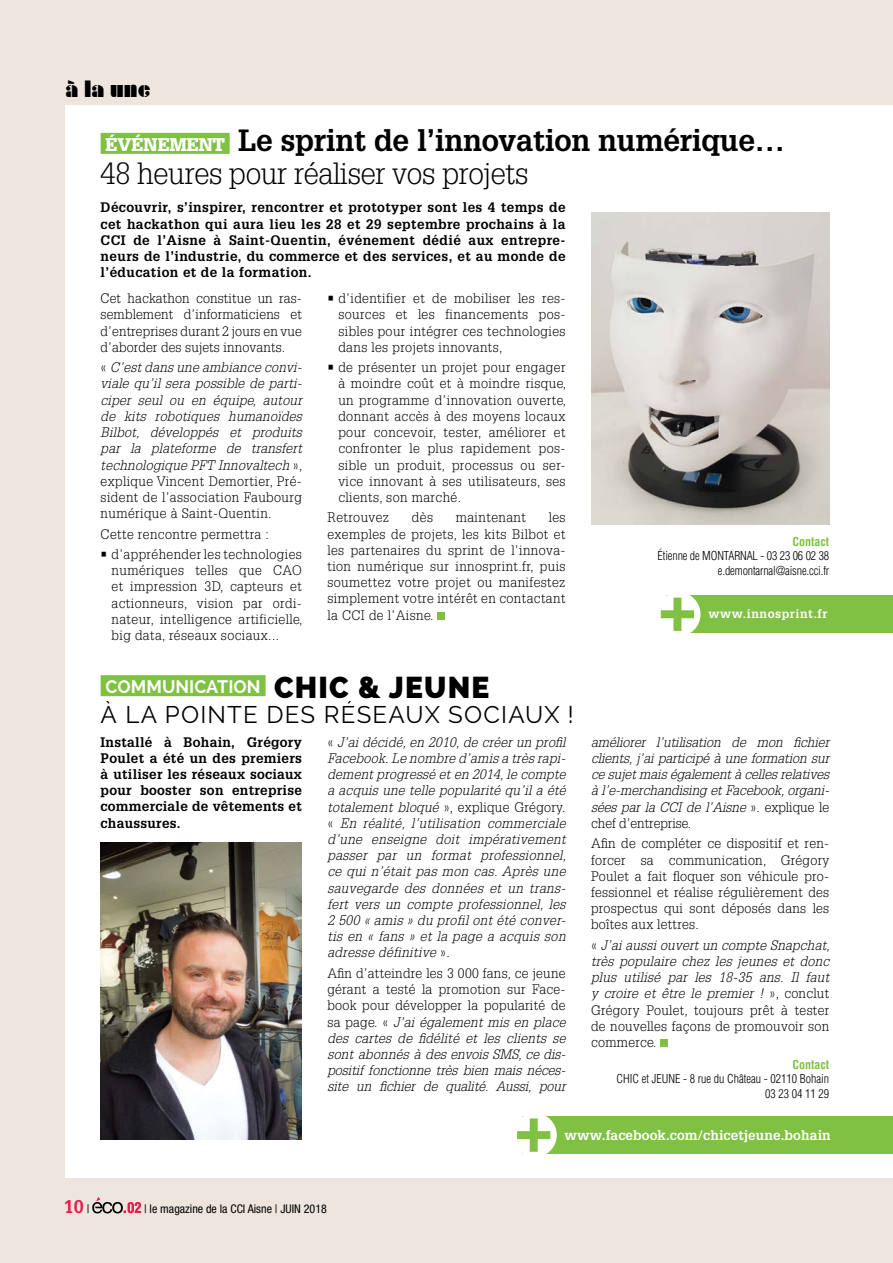
<style>
.page{position:relative;width:893px;height:1263px;background:#ede5de}
.page>*{position:absolute;margin:0;border:0;box-sizing:border-box;transform-origin:0 0}
.t1{font:700 30px "Glypha";letter-spacing:-.01em;color:#000}
.t2{font:300 30px "Glypha";letter-spacing:-.01em;color:#000}
.t3{font:24px "Raleway";letter-spacing:.05em;color:#000}
.t4{font:24px "Densmore";color:#000}
.t5{font:700 18px "Raleway";color:#fff}
.t6{font:700 18px "Glypha";color:#ed174f}
.t7{font:italic 300 13.5px/16.2px "Glypha";letter-spacing:.02em;color:#000;text-align:justify}
.t8{font:300 13.5px/16.2px "Glypha";letter-spacing:.03em;color:#000;text-align:justify}
.t9{font:700 13.5px/16.2px "Glypha";letter-spacing:.025em;color:#000;text-align:justify}
.t10{font:700 13.5px "Glypha";letter-spacing:.01em;color:#fff}
.t11{font:300 condensed 12px/14.4px "Helvetica";letter-spacing:-.01em;color:#000;text-align:right}
.t12{font:condensed 12px "Helvetica Neue";color:#000}
.t13{font:700 12px "Glypha";letter-spacing:.05em;color:#fff}
.t14{font:700 condensed 12px "Helvetica";color:#80c042}
.s1{font-weight:900;font-size:18px;color:#fff}
.s2{font-style:normal}
.s3{font-weight:800;font-size:30px;color:#000}
.s4{font-family:"Helvetica Neue";font-weight:400;font-stretch:condensed;font-size:12px;color:#000}
</style>
<div class="page">
<div style="left:65px;top:105px;width:828px;height:1072px;background:#fff"></div>
<svg style="left:92px;top:1197px;width:49px;height:16px"></svg>
<div style="left:437px;top:612px;width:8px;height:7px;background:#80c042"></div>
<div style="left:101px;top:675px;width:165px;height:21px;background:#80c042"></div>
<img style="left:591px;top:212px;width:238px;height:312px">
<div style="left:666px;top:596px;width:227px;height:37px;background:#80c042"></div>
<div style="left:656px;top:592px;width:44px;height:44px;background:#fff;border-radius:50%"></div>
<svg style="left:661px;top:598px;width:33px;height:33px"></svg>
<div style="left:660px;top:1039px;width:8px;height:8px;background:#80c042"></div>
<div style="left:101px;top:133px;width:129px;height:21px;background:#80c042"></div>
<img style="left:101px;top:843px;width:201px;height:297px">
<div style="left:522px;top:1116px;width:371px;height:38px;background:#80c042"></div>
<div style="left:512px;top:1113px;width:45px;height:44px;background:#fff;border-radius:50%"></div>
<svg style="left:517px;top:1118px;width:33px;height:34px"></svg>
<p class="t4" style="left:65px;top:75px;width:87px">à la une</p>
<p class="t1" style="left:106px;top:122px;width:681px"><span class="s1">ÉVÉNEMENT</span> Le sprint de l’innovation numérique…</p>
<p class="t2" style="left:101px;top:156px;width:429px">48 heures pour réaliser vos projets</p>
<p class="t9" style="left:101px;top:199px;width:466px">Découvrir, s’inspirer, rencontrer et prototyper sont les 4 temps de cet hackathon qui aura lieu les 28 et 29 septembre prochains à la CCI de l’Aisne à Saint-Quentin, événement dédié aux entrepre&shy;neurs de l’industrie, du commerce et des services, et au monde de l’éducation et de la formation.</p>
<p class="t8" style="left:101px;top:290px;width:203px">Cet hackathon constitue un ras&shy;semblement d’informaticiens et d’entreprises durant 2 jours en vue d’aborder des sujets innovants.</p>
<p class="t7" style="left:101px;top:359px;width:203px"><span class="s2">«</span> C’est dans une ambiance convi&shy;viale qu’il sera possible de parti&shy;ciper seul ou en équipe, autour de kits robotiques humanoïdes Bilbot, développés et produits par la plateforme de transfert technologique PFT Innovaltech <span class="s2">», explique Vincent Demortier, Pré&shy;sident de l’association Faubourg numérique à Saint-Quentin.</span></p>
<p class="t8" style="left:101px;top:526px;width:170px">Cette rencontre permettra :</p>
<p class="t8" style="left:112px;top:546px;width:192px;text-indent:-11px">• d’appréhender les technologies numériques telles que CAO et impression 3D, capteurs et actionneurs, vision par ordi&shy;nateur, intelligence artificielle, big data, réseaux sociaux...</p>
<p class="t8" style="left:338px;top:290px;width:229px;text-indent:-11px">• d’identifier et de mobiliser les res&shy;sources et les financements pos&shy;sibles pour intégrer ces technologies dans les projets innovants,</p>
<p class="t8" style="left:338px;top:359px;width:229px;text-indent:-11px">• de présenter un projet pour engager à moindre coût et à moindre risque, un programme d’innovation ouverte, donnant accès à des moyens locaux pour concevoir, tester, améliorer et confronter le plus rapidement pos&shy;sible un produit, processus ou ser&shy;vice innovant à ses utilisateurs, ses clients, son marché.</p>
<p class="t8" style="left:327px;top:509px;width:63px">Retrouvez</p>
<p class="t8" style="left:412px;top:509px;width:23px">dès</p>
<p class="t8" style="left:456px;top:509px;width:72px">maintenant</p>
<p class="t8" style="left:327px;top:509px;width:240px;text-indent:221px">les exemples de projets, les kits Bilbot et les partenaires du sprint de l’innova&shy;tion numérique sur innosprint.fr, puis soumettez votre projet ou manifestez simplement votre intérêt en contactant la CCI de l’Aisne.</p>
<p class="t5" style="left:106px;top:677px;width:385px">COMMUNICATION <span class="s3">CHIC &amp; JEUNE</span></p>
<p class="t3" style="left:101px;top:701px;width:475px">À LA POINTE DES RÉSEAUX SOCIAUX !</p>
<p class="t9" style="left:101px;top:733px;width:203px">Installé à Bohain, Grégory Poulet a été un des premiers à utiliser les réseaux sociaux pour booster son entreprise commerciale de vêtements et chaussures.</p>
<p class="t7" style="left:327px;top:734px;width:240px"><span class="s2">«</span> J’ai décidé, en 2010, de créer un profil Facebook. Le nombre d’amis a très rapi&shy;dement progressé et en 2014, le compte a acquis une telle popularité qu’il a été totalement bloqué <span class="s2">», explique Grégory. «</span> En réalité, l’utilisation commerciale d’une enseigne doit impérativement passer par un format professionnel, ce qui n’était pas mon cas. Après une sauvegarde des données et un trans&shy;fert vers un compte professionnel, les 2 500 « amis » du profil ont été conver&shy;tis en « fans » et la page a acquis son adresse définitive <span class="s2">».</span></p>
<p class="t7" style="left:327px;top:965px;width:240px"><span class="s2">Afin d’atteindre les 3 000 fans, ce jeune gérant a testé la promotion sur Face&shy;book pour développer la popularité de sa page. «</span> J’ai également mis en place des cartes de fidélité et les clients se sont abonnés à des envois SMS, ce dis&shy;positif fonctionne très bien mais néces&shy;site un fichier de qualité. Aussi, pour</p>
<p class="t14" style="left:792px;top:534px;width:38px">Contact</p>
<p class="t11" style="left:658px;top:549px;width:173px">Étienne de MONTARNAL - 03 23 06 02 38 e.demontarnal@aisne.cci.fr</p>
<p class="t13" style="left:708px;top:606px;width:120px">www.innosprint.fr</p>
<p class="t7" style="left:591px;top:734px;width:240px">améliorer l’utilisation de mon fichier clients, j’ai participé à une formation sur ce sujet mais également à celles relatives à l’e-merchandising et Facebook, organi&shy;sées par la CCI de l’Aisne <span class="s2">». explique le chef d’entreprise.</span></p>
<p class="t8" style="left:591px;top:835px;width:240px">Afin de compléter ce dispositif et ren&shy;forcer sa communication, Grégory Poulet a fait floquer son véhicule pro&shy;fessionnel et réalise régulièrement des prospectus qui sont déposés dans les boîtes aux lettres.</p>
<p class="t7" style="left:591px;top:937px;width:240px"><span class="s2">«</span> J’ai aussi ouvert un compte Snapchat, très populaire chez les jeunes et donc plus utilisé par les 18-35 ans. Il faut y croire et être le premier ! <span class="s2">», conclut Grégory Poulet, toujours prêt à tester de nouvelles façons de promouvoir son commerce.</span></p>
<p class="t14" style="left:792px;top:1057px;width:38px">Contact</p>
<p class="t11" style="left:617px;top:1072px;width:214px">CHIC et JEUNE - 8 rue du Château - 02110 Bohain</p>
<p class="t11" style="left:765px;top:1086px;width:65px">03 23 04 11 29</p>
<h3 class="t6" style="left:64px;top:1195px;width:27px">10 <span class="s4">|</span></h3>
<p class="t12" style="left:144px;top:1202px;width:184px">| le magazine de la CCI Aisne | JUIN 2018</p>
<p class="t10" style="left:565px;top:1127px;width:268px">www.facebook.com/chicetjeune.bohain</p>
</div>
